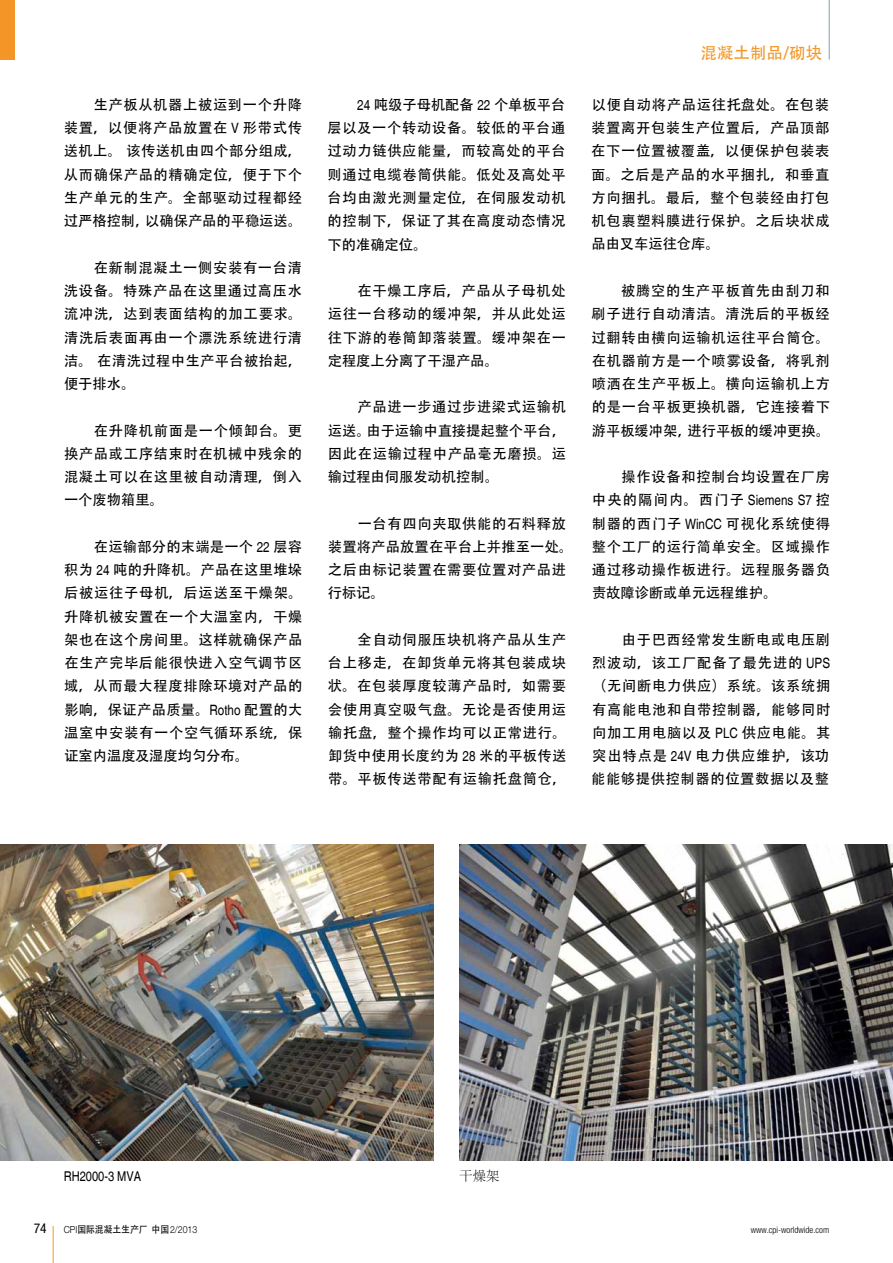
<style>
.page{position:relative;width:893px;height:1263px;background:#fff}
.page>*{position:absolute;margin:0;border:0;box-sizing:border-box;transform-origin:0 0}
.t1{font:16.5px "Adobe Heiti Std";color:#f39827}
.t2{font:14.25px/23.2px "Adobe Heiti Std";letter-spacing:.05em;color:#000;text-align:justify}
.t3{font:condensed 13.5px "Helvetica";color:#000}
.t4{font:300 13.5px "Adobe Song Std";color:#000}
.t5{font:condensed 13.5px "Helvetica Neue LT Pro";color:#000}
.t6{font:9.75px "Adobe Heiti Std";color:#000;scale:.9 1}
.t7{font:300 condensed 9px "Helvetica Neue LT Pro";color:#000}
.s1{font-family:"Helvetica";font-stretch:condensed}
.s2{font-family:"Helvetica Neue LT Pro";font-weight:300}
</style>
<div class="page">
<hr style="left:53px;top:1226px;width:1px;height:37px;background:#f39627">
<hr style="left:829px;top:0;width:1px;height:60px;background:#849ca8">
<div style="left:0;top:0;width:15px;height:60px;background:#f39627"></div>
<img style="left:0;top:844px;width:434px;height:316px">
<img style="left:459px;top:844px;width:434px;height:316px">
<p class="t2" style="left:64px;top:93px;width:240px;text-indent:30px">生产板从机器上被运到一个升降装置，以便将产品放置在 <span class="s1">V</span> 形带式传送机上。该传送机由四个部分组成，从而确保产品的精确定位，便于下个生产单元的生产。全部驱动过程都经过严格控制，以确保产品的平稳运送。</p>
<p class="t2" style="left:64px;top:256px;width:240px;text-indent:30px">在新制混凝土一侧安装有一台清洗设备。特殊产品在这里通过高压水流冲洗，达到表面结构的加工要求。清洗后表面再由一个漂洗系统进行清洁。在清洗过程中生产平台被抬起，便于排水。</p>
<p class="t2" style="left:64px;top:419px;width:240px;text-indent:30px">在升降机前面是一个倾卸台。更换产品或工序结束时在机械中残余的混凝土可以在这里被自动清理，倒入一个废物箱里。</p>
<p class="t2" style="left:64px;top:535px;width:240px;text-indent:30px">在运输部分的末端是一个 <span class="s1">22</span> 层容积为 <span class="s1">24</span> 吨的升降机。产品在这里堆垛后被运往子母机，后运送至干燥架。升降机被安置在一个大温室内，干燥架也在这个房间里。这样就确保产品在生产完毕后能很快进入空气调节区域，从而最大程度排除环境对产品的影响，保证产品质量。<span class="s1">Rotho</span> 配置的大温室中安装有一个空气循环系统，保证室内温度及湿度均匀分布。</p>
<p class="t2" style="left:327px;top:93px;width:240px;text-indent:30px"><span class="s1">24</span> 吨级子母机配备 <span class="s1">22</span> 个单板平台层以及一个转动设备。较低的平台通过动力链供应能量，而较高处的平台则通过电缆卷筒供能。低处及高处平台均由激光测量定位，在伺服发动机的控制下，保证了其在高度动态情况下的准确定位。</p>
<p class="t2" style="left:328px;top:279px;width:240px;text-indent:30px">在干燥工序后，产品从子母机处运往一台移动的缓冲架，并从此处运往下游的卷筒卸落装置。缓冲架在一定程度上分离了干湿产品。</p>
<p class="t2" style="left:328px;top:396px;width:240px;text-indent:30px">产品进一步通过步进梁式运输机运送。由于运输中直接提起整个平台，因此在运输过程中产品毫无磨损。运输过程由伺服发动机控制。</p>
<p class="t2" style="left:328px;top:512px;width:247px;text-align:left;text-indent:30px">一台有四向夹取供能的石料释放装置将产品放置在平台上并推至一处。之后由标记装置在需要位置对产品进行标记。</p>
<p class="t2" style="left:328px;top:628px;width:240px;text-indent:30px">全自动伺服压块机将产品从生产台上移走，在卸货单元将其包装成块状。在包装厚度较薄产品时，如需要会使用真空吸气盘。无论是否使用运输托盘，整个操作均可以正常进行。卸货中使用长度约为 <span class="s1">28</span> 米的平板传送带。平板传送带配有运输托盘筒仓，</p>
<p class="t1" style="left:701px;top:43px;width:123px">混凝土制品/砌块</p>
<p class="t2" style="left:591px;top:94px;width:240px">以便自动将产品运往托盘处。在包装装置离开包装生产位置后，产品顶部在下一位置被覆盖，以便保护包装表面。之后是产品的水平捆扎，和垂直方向捆扎。最后，整个包装经由打包机包裹塑料膜进行保护。之后块状成品由叉车运往仓库。</p>
<p class="t2" style="left:591px;top:279px;width:240px;text-indent:30px">被腾空的生产平板首先由刮刀和刷子进行自动清洁。清洗后的平板经过翻转由横向运输机运往平台筒仓。在机器前方是一个喷雾设备，将乳剂喷洒在生产平板上。横向运输机上方的是一台平板更换机器，它连接着下游平板缓冲架，进行平板的缓冲更换。</p>
<p class="t2" style="left:592px;top:465px;width:240px;text-indent:30px">操作设备和控制台均设置在厂房中央的隔间内。西门子 <span class="s1">Siemens S7</span> 控制器的西门子 <span class="s1">WinCC</span> 可视化系统使得整个工厂的运行简单安全。区域操作通过移动操作板进行。远程服务器负责故障诊断或单元远程维护。</p>
<p class="t2" style="left:591px;top:628px;width:241px;text-indent:31px">由于巴西经常发生断电或电压剧烈波动，该工厂配备了最先进的 <span class="s1">UPS</span>（无间断电力供应）系统。该系统拥有高能电池和自带控制器，能够同时向加工用电脑以及 <span class="s1">PLC</span> 供应电能。其突出特点是 <span class="s1">24V</span> 电力供应维护，该功能能够提供控制器的位置数据以及整</p>
<p class="t3" style="left:64px;top:1168px;width:79px">RH2000-3 MVA</p>
<p class="t4" style="left:459px;top:1168px;width:42px">干燥架</p>
<p class="t5" style="left:34px;top:1220px;width:14px">74</p>
<p class="t6" style="left:64px;top:1223px;width:150px"><span class="s2">CPI</span>国际混凝土生产厂 中国<span class="s2">2/2013</span></p>
<p class="t7" style="left:751px;top:1225px;width:80px">www.cpi-worldwide.com</p>
</div>
